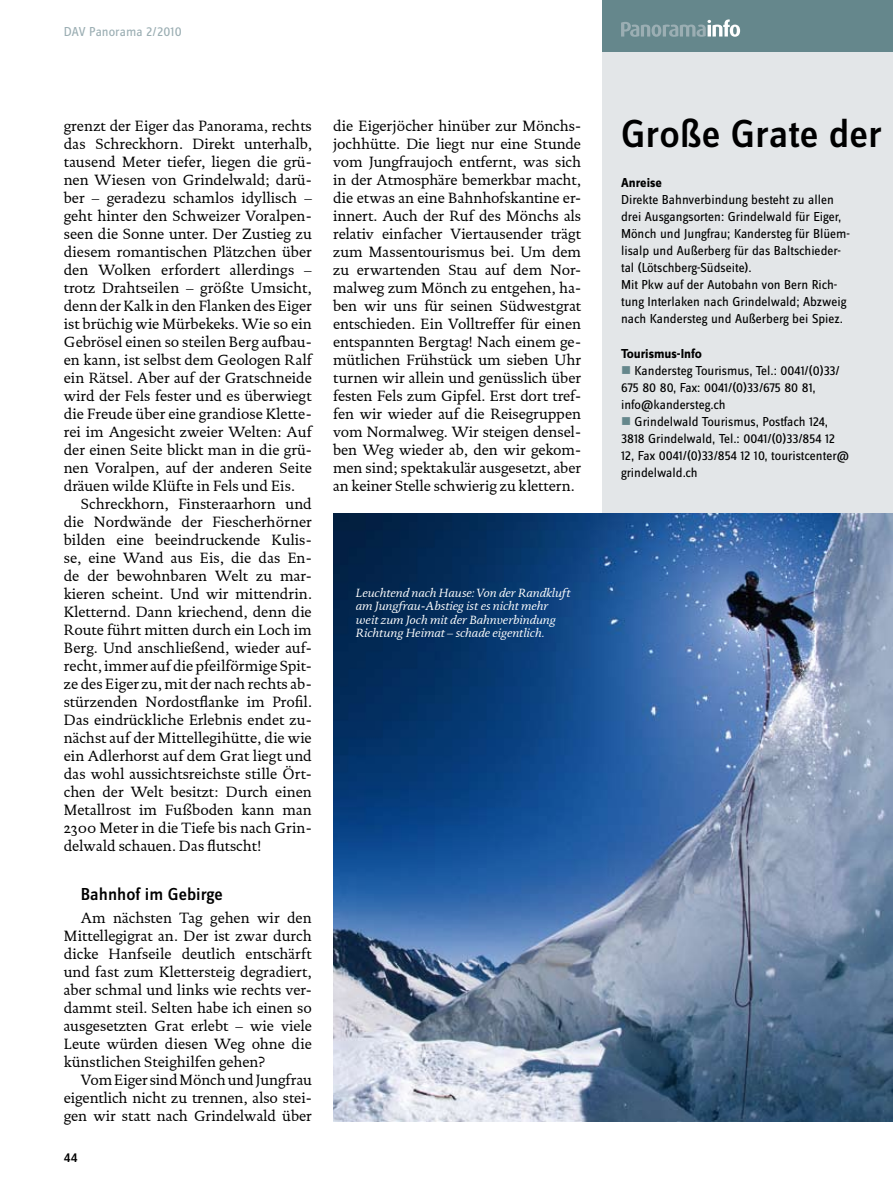
<style>
.page{position:relative;width:893px;height:1191px;background:#fff}
.page>*{position:absolute;margin:0;border:0;box-sizing:border-box;transform-origin:0 0}
.t1{font:500 40.5px "Zine Sans Dis";color:#000}
.t2{font:500 18px "Zine Sans Dis";color:#000}
.t3{font:15px/18px "DTL Documenta ST";color:#000;text-align:justify}
.t4{font:13.5px/17.1px "Zine Sans Dis";color:#000}
.t5{font:700 13.5px "Zine Sans Dis";color:#000}
.t6{font:13.5px "Zine Sans Dis";color:#9baeb3}
.t7{font:500 13.5px "Zine Sans Dis";color:#000}
.t8{font:italic 12px/13.5px "DTL Documenta ST";color:#fff}
.s1{color:#65878c}
</style>
<div class="page">
<div style="left:602px;top:0;width:291px;height:761px;background:#e3e6e8"></div>
<div style="left:602px;top:0;width:291px;height:51px;background:#65878c"></div>
<svg style="left:621px;top:19px;width:119px;height:18px"></svg>
<img style="left:333px;top:513px;width:560px;height:608px">
<p class="t6" style="left:64px;top:25px;width:119px">DAV Panorama 2/2010</p>
<p class="t3" style="left:64px;top:117px;width:250px">grenzt der Eiger das Panorama, rechts das Schreckhorn. Direkt unterhalb, tausend Meter tiefer, liegen die grü&shy;nen Wiesen von Grindelwald; darü&shy;ber – geradezu schamlos idyllisch – geht hinter den Schweizer Voralpen&shy;seen die Sonne unter. Der Zustieg zu diesem romantischen Plätzchen über den Wolken erfordert allerdings – trotz Drahtseilen – größte Umsicht, denn der Kalk in den Flanken des Eiger ist brüchig wie Mürbekeks. Wie so ein Gebrösel einen so steilen Berg aufbau&shy;en kann, ist selbst dem Geologen Ralf ein Rätsel. Aber auf der Gratschneide wird der Fels fester und es überwiegt die Freude über eine grandiose Klette&shy;rei im Angesicht zweier Welten: Auf der einen Seite blickt man in die grü&shy;nen Voralpen, auf der anderen Seite dräuen wilde Klüfte in Fels und Eis.</p>
<p class="t3" style="left:64px;top:495px;width:250px;text-indent:17px">Schreckhorn, Finsteraarhorn und die Nordwände der Fiescherhörner bilden eine beeindruckende Kulis&shy;se, eine Wand aus Eis, die das En&shy;de der bewohnbaren Welt zu mar&shy;kieren scheint. Und wir mittendrin.<br>Kletternd. Dann kriechend, denn die Route führt mitten durch ein Loch im Berg. Und anschließend, wieder auf&shy;recht, immer auf die pfeilförmige Spit&shy;ze des Eiger zu, mit der nach rechts ab&shy;stürzenden Nordostflanke im Profil.<br>Das eindrückliche Erlebnis endet zu&shy;nächst auf der Mittellegihütte, die wie ein Adlerhorst auf dem Grat liegt und das wohl aussichtsreichste stille Ört&shy;chen der Welt besitzt: Durch einen Metallrost im Fußboden kann man 2300 Meter in die Tiefe bis nach Grin&shy;delwald schauen. Das flutscht!</p>
<p class="t2" style="left:81px;top:885px;width:144px">Bahnhof im Gebirge</p>
<p class="t3" style="left:64px;top:909px;width:250px;text-indent:17px">Am nächsten Tag gehen wir den Mittellegigrat an. Der ist zwar durch dicke Hanfseile deutlich entschärft und fast zum Klettersteig degradiert, aber schmal und links wie rechts ver&shy;dammt steil. Selten habe ich einen so ausgesetzten Grat erlebt – wie viele Leute würden diesen Weg ohne die künstlichen Steighilfen gehen?</p>
<p class="t3" style="left:64px;top:1071px;width:250px;text-indent:17px">Vom Eiger sind Mönch und Jungfrau eigentlich nicht zu trennen, also stei&shy;gen wir statt nach Grindelwald über</p>
<p class="t7" style="left:64px;top:1150px;width:15px">44</p>
<p class="t3" style="left:333px;top:117px;width:250px">die Eigerjöcher hinüber zur Mönchs&shy;jochhütte. Die liegt nur eine Stunde vom Jungfraujoch entfernt, was sich in der Atmosphäre bemerkbar macht, die etwas an eine Bahnhofskantine er&shy;innert. Auch der Ruf des Mönchs als relativ einfacher Viertausender trägt zum Massentourismus bei. Um dem zu erwartenden Stau auf dem Nor&shy;malweg zum Mönch zu entgehen, ha&shy;ben wir uns für seinen Südwestgrat entschieden. Ein Volltreffer für einen entspannten Bergtag! Nach einem ge&shy;mütlichen Frühstück um sieben Uhr turnen wir allein und genüsslich über festen Fels zum Gipfel. Erst dort tref&shy;fen wir wieder auf die Reisegruppen vom Normalweg. Wir steigen densel&shy;ben Weg wieder ab, den wir gekom&shy;men sind; spektakulär ausgesetzt, aber an keiner Stelle schwierig zu klettern.</p>
<h1 class="t1" style="left:621px;top:112px;width:262px">Große Grate der</h1>
<p class="t5" style="left:621px;top:175px;width:42px">Anreise</p>
<p class="t4" style="left:621px;top:191px;width:230px">Direkte Bahnverbindung besteht zu allen drei Ausgangsorten: Grindelwald für Eiger, Mönch und Jungfrau; Kandersteg für Blüem&shy;lisalp und Außerberg für das Baltschieder&shy;tal (Lötschberg-Südseite).<br>Mit Pkw auf der Autobahn von Bern Rich&shy;tung Interlaken nach Grindelwald; Abzweig nach Kandersteg und Außerberg bei Spiez.</p>
<p class="t5" style="left:621px;top:346px;width:82px">Tourismus-Info</p>
<p class="t4" style="left:621px;top:362px;width:220px"><span class="s1">■</span> Kandersteg Tourismus, Tel.: 0041/(0)33/<br>675 80 80, Fax: 0041/(0)33/675 80 81, info@kandersteg.ch</p>
<p class="t4" style="left:621px;top:414px;width:230px"><span class="s1">■</span> Grindelwald Tourismus, Postfach 124, 3818 Grindelwald, Tel.: 0041/(0)33/854 12<br>12, Fax 0041/(0)33/854 12 10, touristcenter@ grindelwald.ch</p>
<p class="t8" style="left:356px;top:585px;width:216px">Leuchtend nach Hause: Von der Randkluft am Jungfrau-Abstieg ist es nicht mehr weit zum Joch mit der Bahnverbindung Richtung Heimat – schade eigentlich.</p>
</div>
